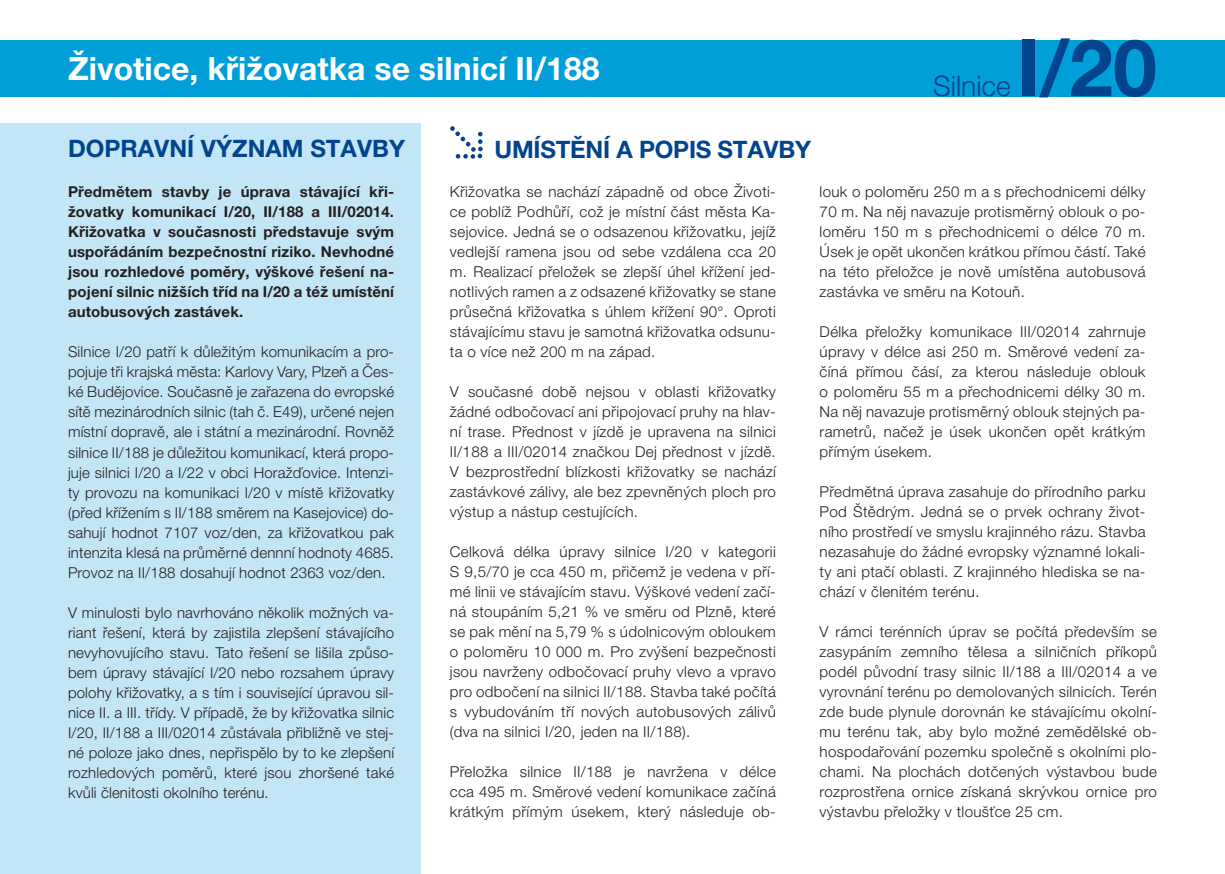
<style>
.page{position:relative;width:1225px;height:874px;background:#fff}
.page>*{position:absolute;margin:0;border:0;box-sizing:border-box;transform-origin:0 0}
.t1{font:700 78.8px "Helvetica Neue LT Pro";color:#02448d}
.t2{font:700 32px "Helvetica Neue LT Pro";color:#fff}
.t3{font:300 28.2px "Helvetica Neue LT Pro";color:#02448d}
.t4{font:700 24px "Helvetica Neue LT Pro";color:#02448d}
.t5{font:300 15px/20px "Helvetica Neue LT Pro";letter-spacing:.02em;color:#231f20;text-align:justify}
.t6{font:700 15px/20px "Helvetica Neue LT Pro";letter-spacing:.01em;color:#231f20;text-align:justify}
</style>
<div class="page">
<div style="left:0;top:40px;width:1225px;height:56px;background:#009fda"></div>
<div style="left:0;top:123px;width:421px;height:750px;background:#c3e6f6"></div>
<svg style="left:450px;top:126px;width:33px;height:33px"></svg>
<p class="t2" style="left:68px;top:48px;width:533px">Životice, křižovatka se silnicí II/188</p>
<p class="t3" style="left:933px;top:69px;width:79px">Silnice</p>
<p class="t1" style="left:1016px;top:19px;width:142px">I/20</p>
<p class="t4" style="left:68px;top:133px;width:338px">DOPRAVNÍ VÝZNAM STAVBY</p>
<p class="t6" style="left:68px;top:181px;width:327px">Předmětem stavby je úprava stávající kři&shy;žovatky komunikací I/20, II/188 a III/02014.<br>Křižovatka v současnosti představuje svým uspořádáním bezpečnostní riziko. Nevhodné jsou rozhledové poměry, výškové řešení na&shy;pojení silnic nižších tříd na I/20 a též umístění autobusových zastávek.</p>
<p class="t5" style="left:68px;top:341px;width:328px">Silnice I/20 patří k důležitým komunikacím a pro&shy;pojuje tři krajská města: Karlovy Vary, Plzeň a Čes&shy;ké Budějovice. Současně je zařazena do evropské sítě mezinárodních silnic (tah č. E49), určené nejen místní dopravě, ale i státní a mezinárodní. Rovněž silnice II/188 je důležitou komunikací, která propo&shy;juje silnici I/20 a I/22 v obci Horažďovice. Intenzi&shy;ty provozu na komunikaci I/20 v místě křižovatky (před křížením s II/188 směrem na Kasejovice) do&shy;sahují hodnot 7107 voz/den, za křižovatkou pak intenzita klesá na průměrné dennní hodnoty 4685.<br>Provoz na II/188 dosahují hodnot 2363 voz/den.</p>
<p class="t5" style="left:68px;top:601px;width:327px">V minulosti bylo navrhováno několik možných va&shy;riant řešení, která by zajistila zlepšení stávajícího nevyhovujícího stavu. Tato řešení se lišila způso&shy;bem úpravy stávající I/20 nebo rozsahem úpravy polohy křižovatky, a s tím i související úpravou sil&shy;nice II. a III. třídy. V případě, že by křižovatka silnic I/20, II/188 a III/02014 zůstávala přibližně ve stej&shy;né poloze jako dnes, nepřispělo by to ke zlepšení rozhledových poměrů, které jsou zhoršené také kvůli členitosti okolního terénu.</p>
<p class="t4" style="left:494px;top:135px;width:318px">UMÍSTĚNÍ A POPIS STAVBY</p>
<p class="t5" style="left:450px;top:181px;width:327px">Křižovatka se nachází západně od obce Životi&shy;ce poblíž Podhůří, což je místní část města Ka&shy;sejovice. Jedná se o odsazenou křižovatku, jejíž vedlejší ramena jsou od sebe vzdálena cca 20 m. Realizací přeložek se zlepší úhel křížení jed&shy;notlivých ramen a z odsazené křižovatky se stane průsečná křižovatka s úhlem křížení 90°. Oproti stávajícímu stavu je samotná křižovatka odsunu&shy;ta o více než 200 m na západ.</p>
<p class="t5" style="left:450px;top:381px;width:327px">V současné době nejsou v oblasti křižovatky žádné odbočovací ani připojovací pruhy na hlav&shy;ní trase. Přednost v jízdě je upravena na silnici II/188 a III/02014 značkou Dej přednost v jízdě.<br>V bezprostřední blízkosti křižovatky se nachází zastávkové zálivy, ale bez zpevněných ploch pro výstup a nástup cestujících.</p>
<p class="t5" style="left:450px;top:541px;width:327px">Celková délka úpravy silnice I/20 v kategorii S 9,5/70 je cca 450 m, přičemž je vedena v pří&shy;mé linii ve stávajícím stavu. Výškové vedení začí&shy;ná stoupáním 5,21 % ve směru od Plzně, které se pak mění na 5,79 % s údolnicovým obloukem o poloměru 10 000 m. Pro zvýšení bezpečnosti jsou navrženy odbočovací pruhy vlevo a vpravo pro odbočení na silnici II/188. Stavba také počítá s vybudováním tří nových autobusových zálivů (dva na silnici I/20, jeden na II/188).</p>
<p class="t5" style="left:450px;top:761px;width:327px">Přeložka silnice II/188 je navržena v délce cca 495 m. Směrové vedení komunikace začíná krátkým přímým úsekem, který následuje ob-</p>
<p class="t5" style="left:819px;top:181px;width:327px">louk o poloměru 250 m a s přechodnicemi délky 70 m. Na něj navazuje protisměrný oblouk o po&shy;loměru 150 m s přechodnicemi o délce 70 m.<br>Úsek je opět ukončen krátkou přímou částí. Také na této přeložce je nově umístěna autobusová zastávka ve směru na Kotouň.</p>
<p class="t5" style="left:819px;top:321px;width:327px">Délka přeložky komunikace III/02014 zahrnuje úpravy v délce asi 250 m. Směrové vedení za&shy;číná přímou čásí, za kterou následuje oblouk o poloměru 55 m a přechodnicemi délky 30 m.<br>Na něj navazuje protisměrný oblouk stejných pa&shy;rametrů, načež je úsek ukončen opět krátkým přímým úsekem.</p>
<p class="t5" style="left:819px;top:481px;width:327px">Předmětná úprava zasahuje do přírodního parku Pod Štědrým. Jedná se o prvek ochrany život&shy;ního prostředí ve smyslu krajinného rázu. Stavba nezasahuje do žádné evropsky významné lokali&shy;ty ani ptačí oblasti. Z krajinného hlediska se na&shy;chází v členitém terénu.</p>
<p class="t5" style="left:819px;top:621px;width:339px">V rámci terénních úprav se počítá především se zasypáním zemního tělesa a silničních příkopů podél původní trasy silnic II/188 a III/02014 a ve vyrovnání terénu po demolovaných silnicích. Terén zde bude plynule dorovnán ke stávajícímu okolní&shy;mu terénu tak, aby bylo možné zemědělské ob&shy;hospodařování pozemku společně s okolními plo&shy;chami. Na plochách dotčených výstavbou bude rozprostřena ornice získaná skrývkou ornice pro výstavbu přeložky v tloušťce 25 cm.</p>
</div>
